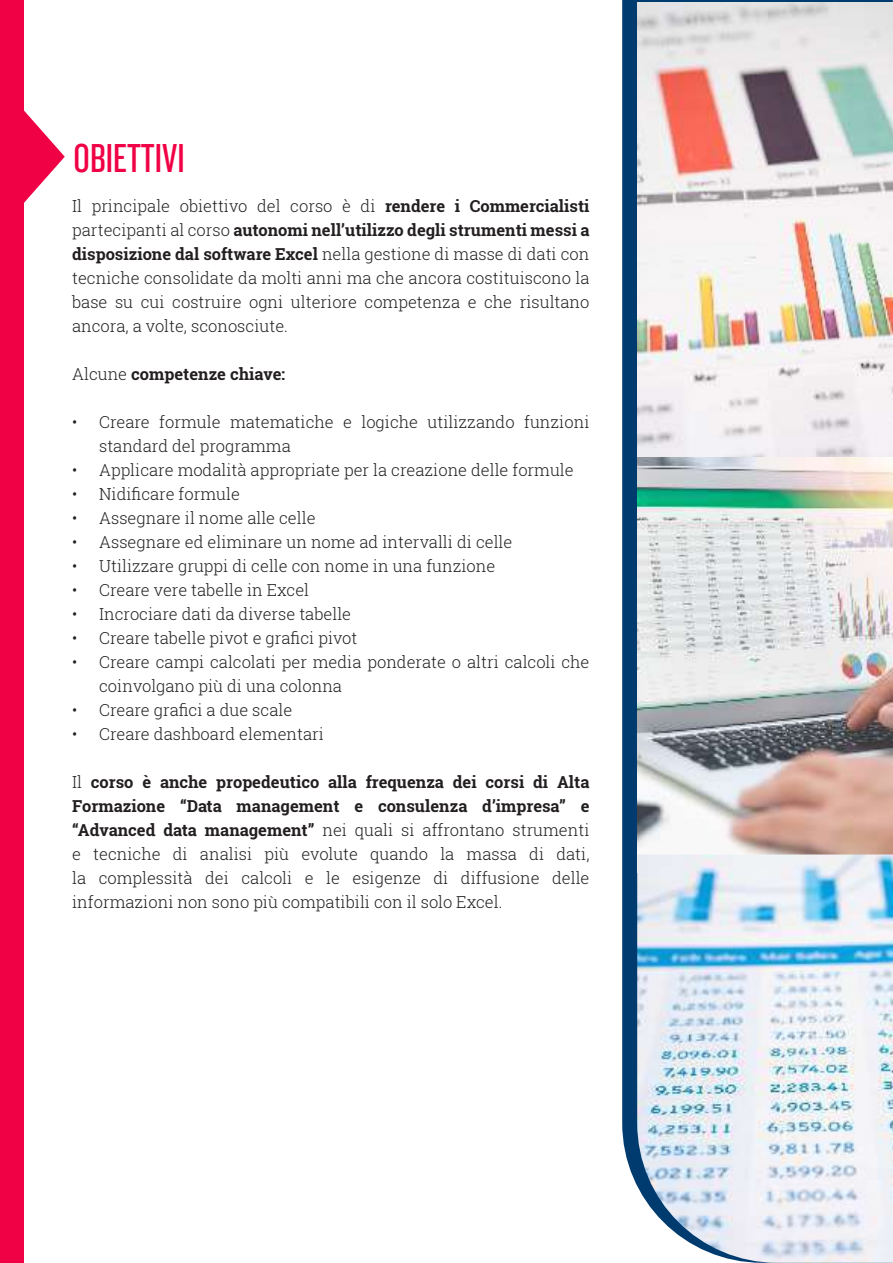
<style>
.page{position:relative;width:893px;height:1263px;background:#fff}
.page>*{position:absolute;margin:0;border:0;box-sizing:border-box;transform-origin:0 0}
.t1{font:42px "Knockout HTF28 Junior Featherwt";color:#f00044}
.t2{font:300 16.5px/24px "Roboto Slab";color:#231f20;text-align:justify}
.t3{font:700 16.5px "Roboto Slab";color:#231f20}
.s1{font-weight:700}
.s2{font-weight:300}
</style>
<div class="page">
<svg style="left:24px;top:110px;width:41px;height:93px"></svg>
<div style="left:0;top:0;width:24px;height:1263px;background:#f00044"></div>
<svg style="left:622px;top:0;width:271px;height:1186px;background:#074074"></svg>
<img style="left:637px;top:2px;width:256px;height:852px">
<img style="left:637px;top:854px;width:256px;height:409px">
<h1 class="t1" style="left:74px;top:137px;width:113px">OBIETTIVI</h1>
<p class="t2" style="left:72px;top:193px;width:519px">Il principale obiettivo del corso è di <span class="s1">rendere i Commercialisti </span>partecipanti al corso <span class="s1">autonomi nell’utilizzo degli strumenti messi a disposizione dal software Excel</span> nella gestione di masse di dati con tecniche consolidate da molti anni ma che ancora costituiscono la base su cui costruire ogni ulteriore competenza e che risultano ancora, a volte, sconosciute.</p>
<p class="t3" style="left:72px;top:362px;width:215px"><span class="s2">Alcune</span> competenze chiave:</p>
<p class="t2" style="left:99px;top:409px;width:492px;text-indent:-27px">• Creare formule matematiche e logiche utilizzando funzioni standard del programma</p>
<p class="t2" style="left:72px;top:457px;width:503px">• Applicare modalità appropriate per la creazione delle formule</p>
<p class="t2" style="left:72px;top:481px;width:169px">• Nidificare formule</p>
<p class="t2" style="left:72px;top:505px;width:245px">• Assegnare il nome alle celle</p>
<p class="t2" style="left:72px;top:529px;width:442px">• Assegnare ed eliminare un nome ad intervalli di celle</p>
<p class="t2" style="left:72px;top:553px;width:425px">• Utilizzare gruppi di celle con nome in una funzione</p>
<p class="t2" style="left:72px;top:577px;width:239px">• Creare vere tabelle in Excel</p>
<p class="t2" style="left:72px;top:601px;width:280px">• Incrociare dati da diverse tabelle</p>
<p class="t2" style="left:72px;top:625px;width:287px">• Creare tabelle pivot e grafici pivot</p>
<p class="t2" style="left:99px;top:649px;width:492px;text-indent:-27px">• Creare campi calcolati per media ponderate o altri calcoli che coinvolgano più di una colonna</p>
<p class="t2" style="left:72px;top:697px;width:222px">• Creare grafici a due scale</p>
<p class="t2" style="left:72px;top:721px;width:253px">• Creare dashboard elementari</p>
<p class="t2" style="left:72px;top:769px;width:519px">Il <span class="s1">corso è anche propedeutico alla frequenza dei corsi di Alta Formazione “Data management e consulenza d’impresa” e “Advanced data management”</span> nei quali si affrontano strumenti e tecniche di analisi più evolute quando la massa di dati, la complessità dei calcoli e le esigenze di diffusione delle informazioni non sono più compatibili con il solo Excel.</p>
</div>
